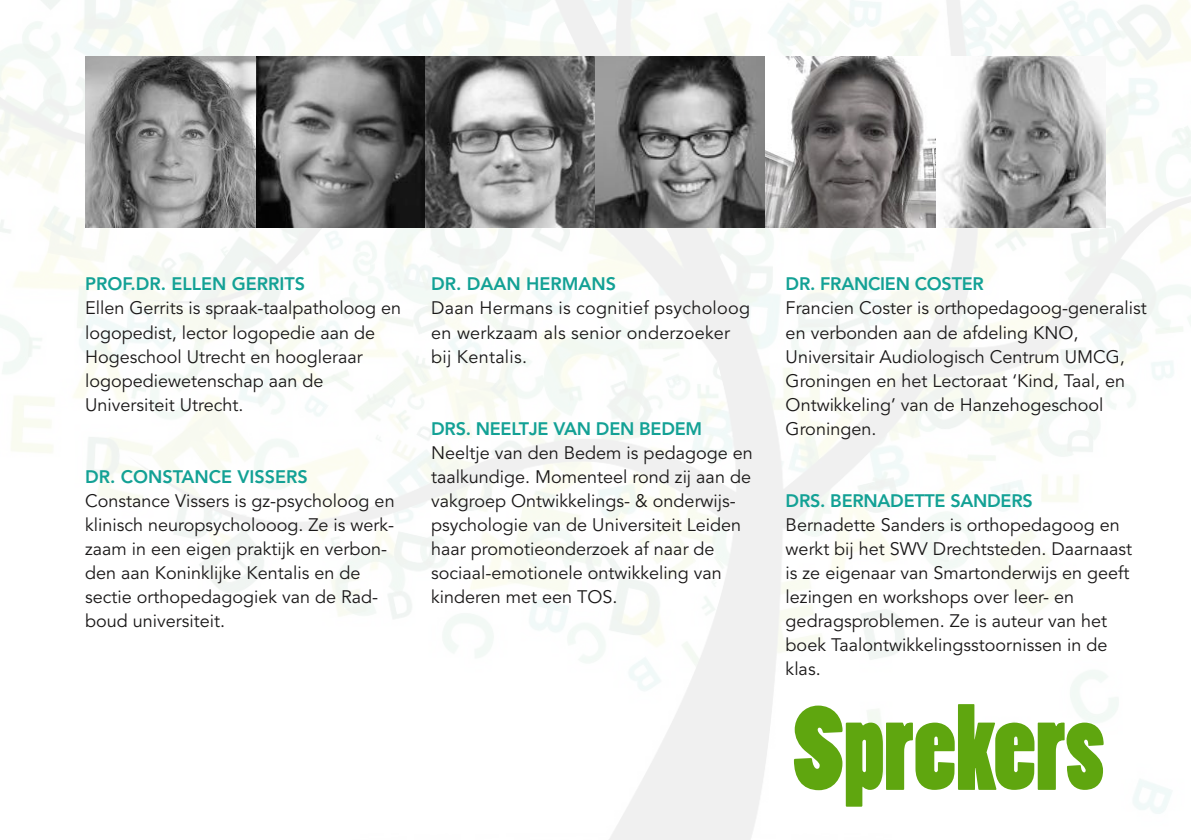
<style>
.page{position:relative;width:1191px;height:840px;background:#fff}
.page>*{position:absolute;margin:0;border:0;box-sizing:border-box;transform-origin:0 0}
.t1{font:112px "Poplar Std";letter-spacing:-.005em;color:#5fa60f}
.t2{font:18px/24px "Avenir";color:#1a1818}
.t3{font:800 18px "Avenir";letter-spacing:-.015em;color:#13a195}
</style>
<div class="page">
<img style="left:0;top:0;width:1191px;height:839px">
<img style="left:85px;top:57px;width:1021px;height:170px">
<p class="t3" style="left:85px;top:270px;width:222px">PROF.DR. ELLEN GERRITS</p>
<p class="t2" style="left:85px;top:296px;width:317px">Ellen Gerrits is spraak-taalpatholoog en logopedist, lector logopedie aan de Hogeschool Utrecht en hoogleraar logopediewetenschap aan de Universiteit Utrecht.</p>
<p class="t3" style="left:85px;top:462px;width:224px">DR. CONSTANCE VISSERS</p>
<p class="t2" style="left:85px;top:488px;width:311px">Constance Vissers is gz-psycholoog en klinisch neuropsycholooog. Ze is werk&shy;zaam in een eigen praktijk en verbon&shy;den aan Koninklijke Kentalis en de sectie orthopedagogiek van de Rad&shy;boud universiteit.</p>
<p class="t3" style="left:431px;top:270px;width:186px">DR. DAAN HERMANS</p>
<p class="t2" style="left:431px;top:296px;width:320px">Daan Hermans is cognitief psycholoog en werkzaam als senior onderzoeker bij Kentalis.</p>
<p class="t3" style="left:431px;top:414px;width:272px">DRS. NEELTJE VAN DEN BEDEM</p>
<p class="t2" style="left:431px;top:440px;width:323px">Neeltje van den Bedem is pedagoge en taalkundige. Momenteel rond zij aan de vakgroep Ontwikkelings- &amp; onderwijs&shy;psychologie van de Universiteit Leiden haar promotieonderzoek af naar de sociaal-emotionele ontwikkeling van kinderen met een TOS.</p>
<p class="t3" style="left:785px;top:270px;width:200px">DR. FRANCIEN COSTER</p>
<p class="t2" style="left:785px;top:296px;width:362px">Francien Coster is orthopedagoog-generalist en verbonden aan de afdeling KNO, Universitair Audiologisch Centrum UMCG, Groningen en het Lectoraat ‘Kind, Taal, en Ontwikkeling’ van de Hanzehogeschool Groningen.</p>
<p class="t3" style="left:785px;top:486px;width:249px">DRS. BERNADETTE SANDERS</p>
<p class="t2" style="left:785px;top:512px;width:348px">Bernadette Sanders is orthopedagoog en werkt bij het SWV Drechtsteden. Daarnaast is ze eigenaar van Smartonderwijs en geeft lezingen en workshops over leer- en gedragsproblemen. Ze is auteur van het boek Taalontwikkelingsstoornissen in de klas.</p>
<h1 class="t1" style="left:792px;top:686px;width:314px">Sprekers</h1>
</div>
